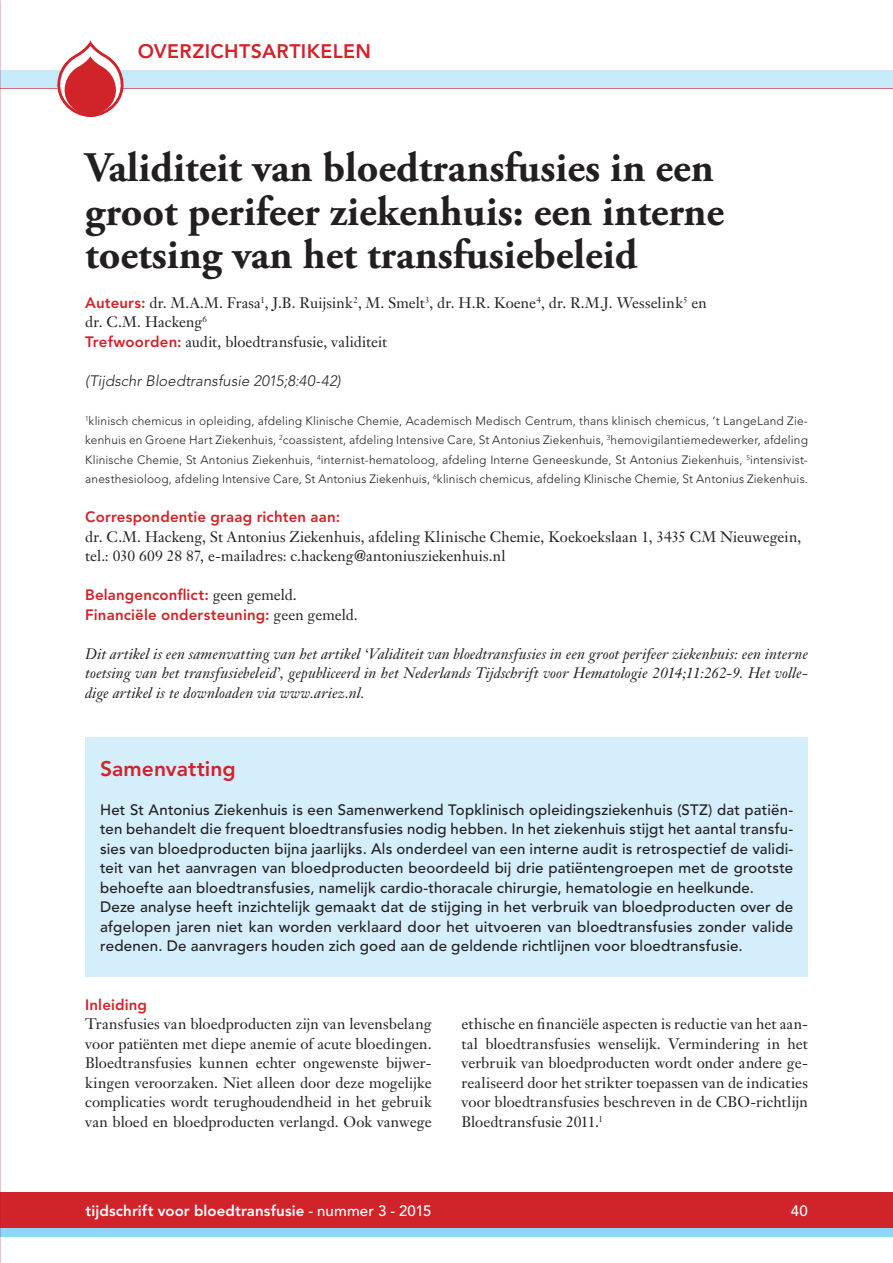
<style>
.page{position:relative;width:893px;height:1263px;background:#fff}
.page>*{position:absolute;margin:0;border:0;box-sizing:border-box;transform-origin:0 0}
.t1{font:700 42px/43.5px "Adobe Garamond Pro";color:#231f20}
.t2{font:800 21px "Avenir LT Std";color:#d1232a}
.t3{font:800 19.5px "Avenir LT Std";letter-spacing:.02em;color:#d1232a}
.t4{font:15px/19.5px "Janson Text LT Std";letter-spacing:.005em;color:#231f20;text-align:justify}
.t5{font:500 15px/19.5px "Avenir LT Std";letter-spacing:.01em;color:#231f20}
.t6{font:italic 15px/19.5px "Janson Text LT Std";letter-spacing:.005em;color:#231f20;text-align:justify}
.t7{font:800 15px/19.5px "Avenir LT Std";letter-spacing:.01em;color:#d1232a}
.t8{font:800 15px "Avenir LT Std";letter-spacing:.005em;color:#fff}
.t9{font:italic 300 15px "Avenir LT Std";letter-spacing:.005em;color:#231f20}
.t10{font:500 15px "Avenir LT Std";color:#fff}
.t11{font:300 12px/19.5px "Avenir";letter-spacing:.015em;color:#231f20;text-align:justify}
.s1{font-family:"Avenir LT Std";font-weight:800;color:#d1232a}
.s2{font-family:"Janson Text LT Std";font-weight:400;color:#231f20}
.s3{font-weight:500}
</style>
<div class="page">
<hr style="left:0;top:87px;width:893px;height:2px;background:#d1232a">
<div style="left:0;top:70px;width:893px;height:17px;background:#c6eafa"></div>
<div style="left:0;top:1228px;width:893px;height:8px;background:#8dd7f7"></div>
<div style="left:0;top:1193px;width:893px;height:35px;background:#d1232a"></div>
<svg style="left:57px;top:40px;width:67px;height:77px"></svg>
<div style="left:85px;top:738px;width:723px;height:239px;background:#d4effb"></div>
<img style="left:0;top:246px;width:1px;height:458px">
<h3 class="t3" style="left:138px;top:39px;width:235px">OVERZICHTSARTIKELEN</h3>
<h1 class="t1" style="left:85px;top:147px;width:640px">Validiteit van bloedtransfusies in een groot perifeer ziekenhuis: een interne toetsing van het transfusiebeleid</h1>
<p class="t4" style="left:85px;top:292px;width:623px;text-align:left"><span class="s1">Auteurs:</span> dr. M.A.M. Frasa<sup>1</sup>, J.B. Ruijsink<sup>2</sup>, M. Smelt<sup>3</sup>, dr. H.R. Koene<sup>4</sup>, dr. R.M.J. Wesselink<sup>5</sup> en dr. C.M. Hackeng<sup>6<br></sup><span class="s1">Trefwoorden:</span> audit, bloedtransfusie, validiteit</p>
<p class="t9" style="left:85px;top:372px;width:257px">(Tijdschr Bloedtransfusie 2015;8:40-42)</p>
<p class="t11" style="left:85px;top:411px;width:724px"><sup>1</sup>klinisch chemicus in opleiding, afdeling Klinische Chemie, Academisch Medisch Centrum, thans klinisch chemicus, ‘t LangeLand Zie&shy;kenhuis en Groene Hart Ziekenhuis, <sup>2</sup>coassistent, afdeling Intensive Care, St Antonius Ziekenhuis, <sup>3</sup>hemovigilantiemedewerker, afdeling Klinische Chemie, St Antonius Ziekenhuis, <sup>4</sup>internist-hematoloog, afdeling Interne Geneeskunde, St Antonius Ziekenhuis, <sup>5</sup>intensivist&shy;anesthesioloog, afdeling Intensive Care, St Antonius Ziekenhuis, <sup>6</sup>klinisch chemicus, afdeling Klinische Chemie, St Antonius Ziekenhuis.</p>
<p class="t7" style="left:85px;top:507px;width:256px">Correspondentie graag richten aan:</p>
<p class="t4" style="left:85px;top:526px;width:718px">dr. C.M. Hackeng, St Antonius Ziekenhuis, afdeling Klinische Chemie, Koekoekslaan 1, 3435 CM Nieuwegein, tel.: 030 609 28 87, e-mailadres: c.hackeng@antoniusziekenhuis.nl</p>
<p class="t7" style="left:85px;top:585px;width:274px">Belangenconflict: <span class="s2">geen gemeld.<br></span>Financiële ondersteuning: <span class="s2">geen gemeld.</span></p>
<p class="t6" style="left:85px;top:644px;width:724px">Dit artikel is een samenvatting van het artikel ‘Validiteit van bloedtransfusies in een groot perifeer ziekenhuis: een interne toetsing van het transfusiebeleid’, gepubliceerd in het Nederlands Tijdschrift voor Hematologie 2014;11:262-9. Het volle&shy;dige artikel is te downloaden via www.ariez.nl.</p>
<h2 class="t2" style="left:100px;top:756px;width:137px">Samenvatting</h2>
<p class="t5" style="left:100px;top:800px;width:695px">Het St Antonius Ziekenhuis is een Samenwerkend Topklinisch opleidingsziekenhuis (STZ) dat patiën&shy;ten behandelt die frequent bloedtransfusies nodig hebben. In het ziekenhuis stijgt het aantal transfu&shy;sies van bloedproducten bijna jaarlijks. Als onderdeel van een interne audit is retrospectief de validi&shy;teit van het aanvragen van bloedproducten beoordeeld bij drie patiëntengroepen met de grootste behoefte aan bloedtransfusies, namelijk cardio-thoracale chirurgie, hematologie en heelkunde.<br>Deze analyse heeft inzichtelijk gemaakt dat de stijging in het verbruik van bloedproducten over de afgelopen jaren niet kan worden verklaard door het uitvoeren van bloedtransfusies zonder valide redenen. De aanvragers houden zich goed aan de geldende richtlijnen voor bloedtransfusie.</p>
<p class="t7" style="left:85px;top:995px;width:63px">Inleiding</p>
<p class="t4" style="left:85px;top:1014px;width:348px">Transfusies van bloedproducten zijn van levensbelang voor patiënten met diepe anemie of acute bloedingen.<br>Bloedtransfusies kunnen echter ongewenste bijwer&shy;kingen veroorzaken. Niet alleen door deze mogelijke complicaties wordt terughoudendheid in het gebruik van bloed en bloedproducten verlangd. Ook vanwege</p>
<p class="t4" style="left:461px;top:1014px;width:348px">ethische en financiële aspecten is reductie van het aan&shy;tal bloedtransfusies wenselijk. Vermindering in het verbruik van bloedproducten wordt onder andere ge&shy;realiseerd door het strikter toepassen van de indicaties voor bloedtransfusies beschreven in de CBO-richtlijn Bloedtransfusie 2011.<sup>1</sup></p>
<p class="t8" style="left:86px;top:1202px;width:347px">tijdschrift voor bloedtransfusie <span class="s3">- nummer 3 - 2015</span></p>
<p class="t10" style="left:791px;top:1202px;width:18px">40</p>
<p class="t10" style="left:800px;top:1202px;width:10px">4</p>
</div>
